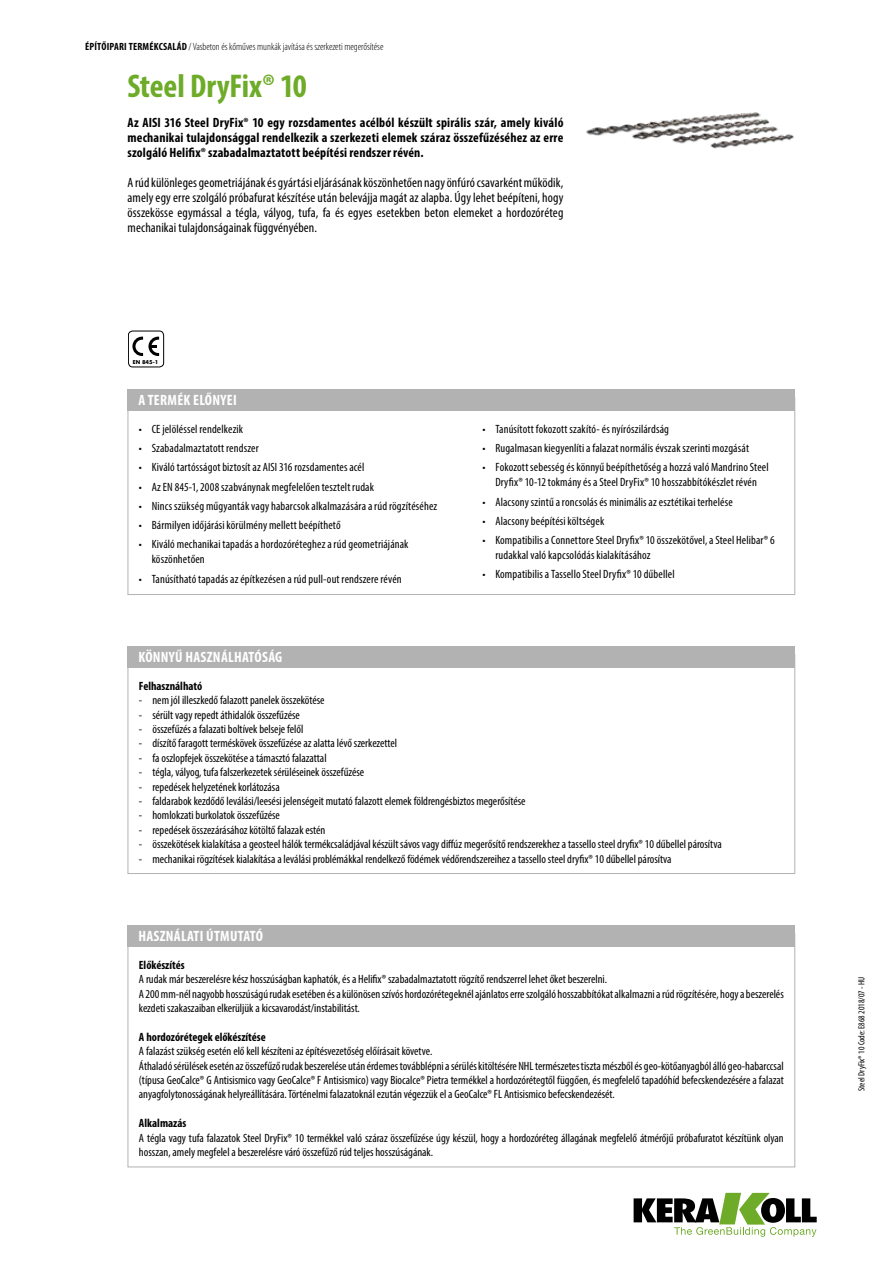
<style>
.page{position:relative;width:893px;height:1263px;background:#fff}
.page>*{position:absolute;margin:0;border:0;box-sizing:border-box;transform-origin:0 0}
.t1{font:700 condensed 33px "Myriad Pro";letter-spacing:-.005em;color:#6eab28}
.t2{font:700 condensed 15px "Myriad Pro";letter-spacing:.02em;color:#fff}
.t3{font:condensed 13.5px/15px "Myriad Pro";letter-spacing:.005em;color:#000;text-align:justify}
.t4{font:700 condensed 13.5px/15px "Myriad Pro";letter-spacing:.01em;color:#000;text-align:justify}
.t5{font:condensed 12px/14.4px "Myriad Pro";color:#000}
.t6{font:700 condensed 12px "Myriad Pro";color:#000}
.t7{font:300 condensed 10.5px "Myriad Pro";color:#000}
.t8{font:condensed 9px "Myriad Pro";color:#000}
.t9{font:700 5.1px "Futura Std";color:#000}
.s1{font-weight:700}
</style>
<div class="page">
<svg style="left:634px;top:1193px;width:183px;height:44px"></svg>
<img style="left:586px;top:112px;width:208px;height:37px">
<div style="left:128px;top:389px;width:667px;height:21px;background:#b3b2b2"></div>
<div style="left:128px;top:646px;width:667px;height:21px;background:#b3b2b2"></div>
<div style="left:128px;top:925px;width:667px;height:21px;background:#b3b2b2"></div>
<div style="left:128px;top:331px;width:36px;height:36px;border:1px solid #000;border-radius:4px"></div>
<svg style="left:132px;top:337px;width:27px;height:19px"></svg>
<p class="t7" style="left:85px;top:41px;width:300px"><span class="s1">ÉPÍTŐIPARI TERMÉKCSALÁD</span> / Vasbeton és kőműves munkák javítása és szerkezeti megerősítése</p>
<h1 class="t1" style="left:128px;top:65px;width:181px">Steel DryFix® 10</h1>
<p class="t4" style="left:128px;top:115px;width:437px">Az AISI 316 Steel DryFix® 10 egy rozsdamentes acélból készült spirális szár, amely kiváló mechanikai tulajdonsággal rendelkezik a szerkezeti elemek száraz összefűzéséhez az erre szolgáló Helifix® szabadalmaztatott beépítési rendszer révén.</p>
<p class="t3" style="left:128px;top:175px;width:437px">A rúd különleges geometriájának és gyártási eljárásának köszönhetően nagy önfúró csavarként működik, amely egy erre szolgáló próbafurat készítése után belevájja magát az alapba. Úgy lehet beépíteni, hogy összekösse egymással a tégla, vályog, tufa, fa és egyes esetekben beton elemeket a hordozóréteg mechanikai tulajdonságainak függvényében.</p>
<p class="t9" style="left:133px;top:359px;width:27px">EN 845-1</p>
<p class="t2" style="left:138px;top:391px;width:100px">A TERMÉK ELŐNYEI</p>
<p class="t5" style="left:139px;top:422px;width:106px">• CE jelöléssel rendelkezik</p>
<p class="t5" style="left:139px;top:441px;width:121px">• Szabadalmaztatott rendszer</p>
<p class="t5" style="left:139px;top:460px;width:227px">• Kiváló tartósságot biztosít az AISI 316 rozsdamentes acél</p>
<p class="t5" style="left:139px;top:479px;width:237px">• Az EN 845-1, 2008 szabványnak megfelelően tesztelt rudak</p>
<p class="t5" style="left:139px;top:499px;width:300px">• Nincs szükség műgyanták vagy habarcsok alkalmazására a rúd rögzítéséhez</p>
<p class="t5" style="left:139px;top:518px;width:203px">• Bármilyen időjárási körülmény mellett beépíthető</p>
<p class="t5" style="left:152px;top:537px;width:258px;line-height:15px;text-indent:-13px">• Kiváló mechanikai tapadás a hordozóréteghez a rúd geometriájának köszönhetően</p>
<p class="t5" style="left:139px;top:571px;width:264px">• Tanúsítható tapadás az építkezésen a rúd pull-out rendszere révén</p>
<p class="t2" style="left:138px;top:648px;width:146px">KÖNNYŰ HASZNÁLHATÓSÁG</p>
<p class="t5" style="left:483px;top:421px;width:188px">• Tanúsított fokozott szakító- és nyírószilárdság</p>
<p class="t5" style="left:483px;top:441px;width:268px">• Rugalmasan kiegyenlíti a falazat normális évszak szerinti mozgását</p>
<p class="t5" style="left:483px;top:460px;width:288px;line-height:15px;text-align:center">• Fokozott sebesség és könnyű beépíthetőség a hozzá való Mandrino Steel<br>Dryfix® 10-12 tokmány és a Steel DryFix® 10 hosszabbítókészlet révén</p>
<p class="t5" style="left:483px;top:494px;width:252px">• Alacsony szintű a roncsolás és minimális az esztétikai terhelése</p>
<p class="t5" style="left:483px;top:513px;width:123px">• Alacsony beépítési költségek</p>
<p class="t5" style="left:495px;top:532px;width:281px;line-height:15px;text-indent:-13px">• Kompatibilis a Connettore Steel Dryfix® 10 összekötővel, a Steel Helibar® 6 rudakkal való kapcsolódás kialakításához</p>
<p class="t5" style="left:483px;top:567px;width:193px">• Kompatibilis a Tassello Steel Dryfix® 10 dűbellel</p>
<p class="t6" style="left:139px;top:678px;width:65px">Felhasználható</p>
<p class="t5" style="left:139px;top:693px;width:187px">- nem jól illeszkedő falazott panelek összekötése</p>
<p class="t5" style="left:139px;top:707px;width:162px">- sérült vagy repedt áthidalók összefűzése</p>
<p class="t5" style="left:139px;top:722px;width:166px">- összefűzés a falazati boltívek belseje felől</p>
<p class="t5" style="left:139px;top:736px;width:260px">- díszítő faragott terméskövek összefűzése az alatta lévő szerkezettel</p>
<p class="t5" style="left:139px;top:750px;width:189px">- fa oszlopfejek összekötése a támasztó falazattal</p>
<p class="t5" style="left:139px;top:765px;width:227px">- tégla, vályog, tufa falszerkezetek sérüléseinek összefűzése</p>
<p class="t5" style="left:139px;top:779px;width:142px">- repedések helyzetének korlátozása</p>
<p class="t5" style="left:139px;top:794px;width:388px">- faldarabok kezdődő leválási/leesési jelenségeit mutató falazott elemek földrengésbiztos megerősítése</p>
<p class="t5" style="left:139px;top:808px;width:142px">- homlokzati burkolatok összefűzése</p>
<p class="t5" style="left:139px;top:822px;width:188px">- repedések összezárásához kötöltő falazak estén</p>
<p class="t5" style="left:139px;top:837px;width:584px">- összekötések kialakítása a geosteel hálók termékcsaládjával készült sávos vagy diffúz megerősítő rendszerekhez a tassello steel dryfix® 10 dűbellel párosítva</p>
<p class="t5" style="left:139px;top:851px;width:534px">- mechanikai rögzítések kialakítása a leválási problémákkal rendelkező födémek védőrendszereihez a tassello steel dryfix® 10 dűbellel párosítva</p>
<p class="t2" style="left:138px;top:927px;width:126px">HASZNÁLATI ÚTMUTATÓ</p>
<p class="t6" style="left:139px;top:957px;width:47px">Előkészítés</p>
<p class="t5" style="left:139px;top:972px;width:646px">A rudak már beszerelésre kész hosszúságban kaphatók, és a Helifix® szabadalmaztatott rögzítő rendszerrel lehet őket beszerelni.<br>A 200 mm-nél nagyobb hosszúságú rudak esetében és a különösen szívós hordozórétegeknél ajánlatos erre szolgáló hosszabbítókat alkalmazni a rúd rögzítésére, hogy a beszerelés kezdeti szakaszaiban elkerüljük a kicsavarodást/instabilitást.</p>
<p class="t6" style="left:139px;top:1029px;width:128px">A hordozórétegek előkészítése</p>
<p class="t5" style="left:139px;top:1044px;width:646px">A falazást szükség esetén elő kell készíteni az építésvezetőség előírásait követve.<br>Áthaladó sérülések esetén az összefűző rudak beszerelése után érdemes továbblépni a sérülés kitöltésére NHL természetes tiszta mészből és geo-kötőanyagból álló geo-habarccsal (típusa GeoCalce® G Antisismico vagy GeoCalce® F Antisismico) vagy Biocalce® Pietra termékkel a hordozórétegtől függően, és megfelelő tapadóhíd befecskendezésére a falazat anyagfolytonosságának helyreállítására. Történelmi falazatoknál ezután végezzük el a GeoCalce® FL Antisismico befecskendezését.</p>
<p class="t6" style="left:139px;top:1115px;width:49px">Alkalmazás</p>
<p class="t5" style="left:139px;top:1130px;width:646px">A tégla vagy tufa falazatok Steel DryFix® 10 termékkel való száraz összefűzése úgy készül, hogy a hordozóréteg állagának megfelelő átmérőjű próbafuratot készítünk olyan hosszan, amely megfelel a beszerelésre váró összefűző rúd teljes hosszúságának.</p>
<p class="t8" style="left:856px;top:1091px;width:116px;rotate:-90deg">Steel DryFix® 10 Code: E868 2018/07 - HU</p>
</div>
